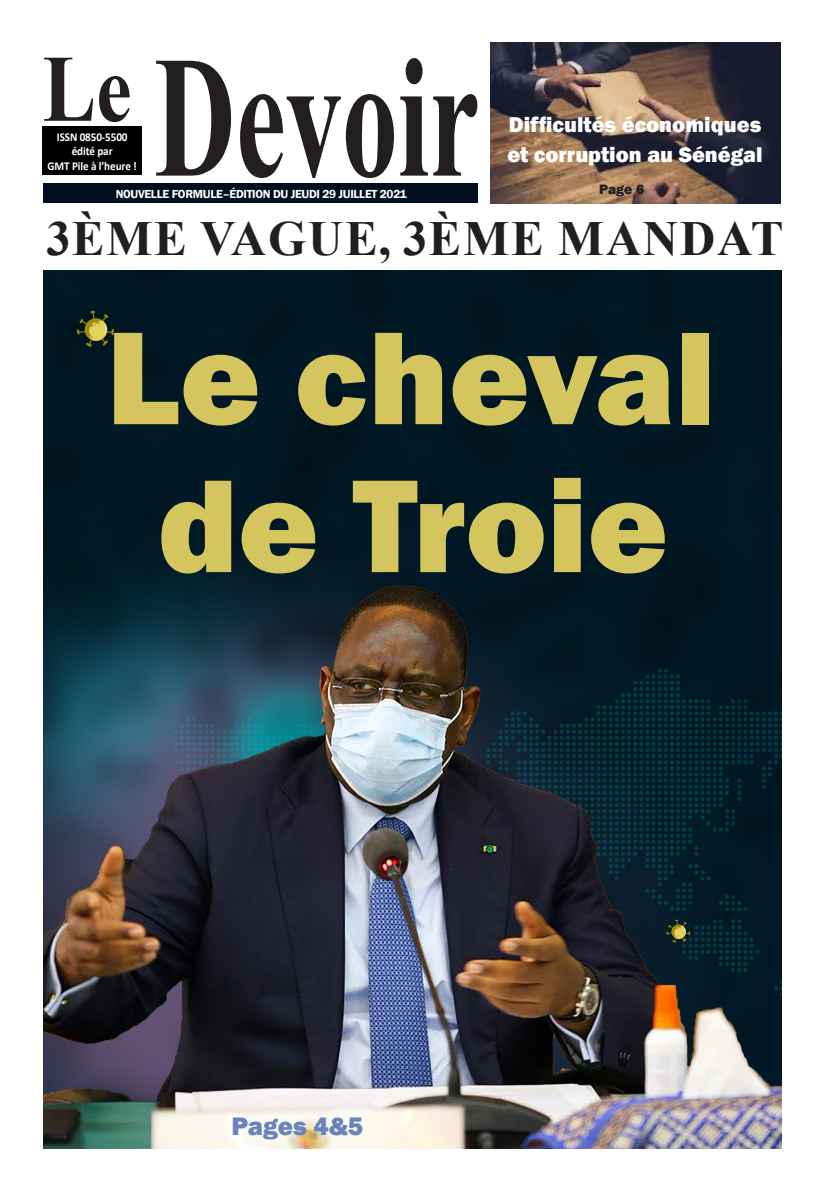
<style>
.page{position:relative;width:823px;height:1191px;background:#fff}
.page>*{position:absolute;margin:0;border:0;box-sizing:border-box;transform-origin:0 0}
.t1{font:700 173.4px "Times New Roman";color:#231f20;scale:.65 1}
.titre{font:800 137px/147.8px "Franklin Gothic";color:#d4c55e;text-align:center}
.t2{font:700 95.2px "Times New Roman";color:#231f20;scale:.84 1}
.SURTITRE{font:700 49px "Times New Roman";letter-spacing:.035em;color:#231f20}
.titre-2{font:800 26px "Franklin Gothic";color:#6784be}
.titre-3{font:800 22px/30px "Franklin Gothic";color:#fff}
.titre-4{font:800 14px "Franklin Gothic";color:#231f20}
.t3{font:600 12px "Franklin Gothic";letter-spacing:-.025em;color:#fff}
.t4{font:700 12px "Calibri";letter-spacing:-.01em;color:#fff;scale:.93 1}
</style>
<div class="page">
<div style="left:43px;top:127px;width:99px;height:48px;background:#000"></div>
<div style="left:43px;top:184px;width:434px;height:19px;background:#001021"></div>
<img style="left:43px;top:270px;width:737px;height:878px">
<img style="left:490px;top:43px;width:290px;height:160px">
<p class="t2" style="left:43px;top:20px;width:107px">Le</p>
<p class="t4" style="left:57px;top:128px;width:77px">ISSN 0850-5500</p>
<p class="t4" style="left:72px;top:143px;width:45px">édité par</p>
<p class="t4" style="left:48px;top:158px;width:97px">GMT Pile à l’heure !</p>
<p class="t3" style="left:116px;top:186px;width:292px">NOUVELLE FORMULE–ÉDITION DU JEUDI 29 JUILLET 2021</p>
<p class="t1" style="left:154px;top:-8px;width:500px">Devoir</p>
<p class="titre-3" style="left:507px;top:109px;width:257px">Difficultés économiques et corruption au Sénégal</p>
<p class="titre-4" style="left:599px;top:180px;width:46px">Page 6</p>
<p class="SURTITRE" style="left:46px;top:203px;width:738px">3ÈME VAGUE, 3ÈME MANDAT</p>
<p class="titre" style="left:106px;top:304px;width:610px">Le cheval de Troie</p>
<p class="titre-2" style="left:231px;top:1109px;width:133px">Pages 4&amp;5</p>
</div>
